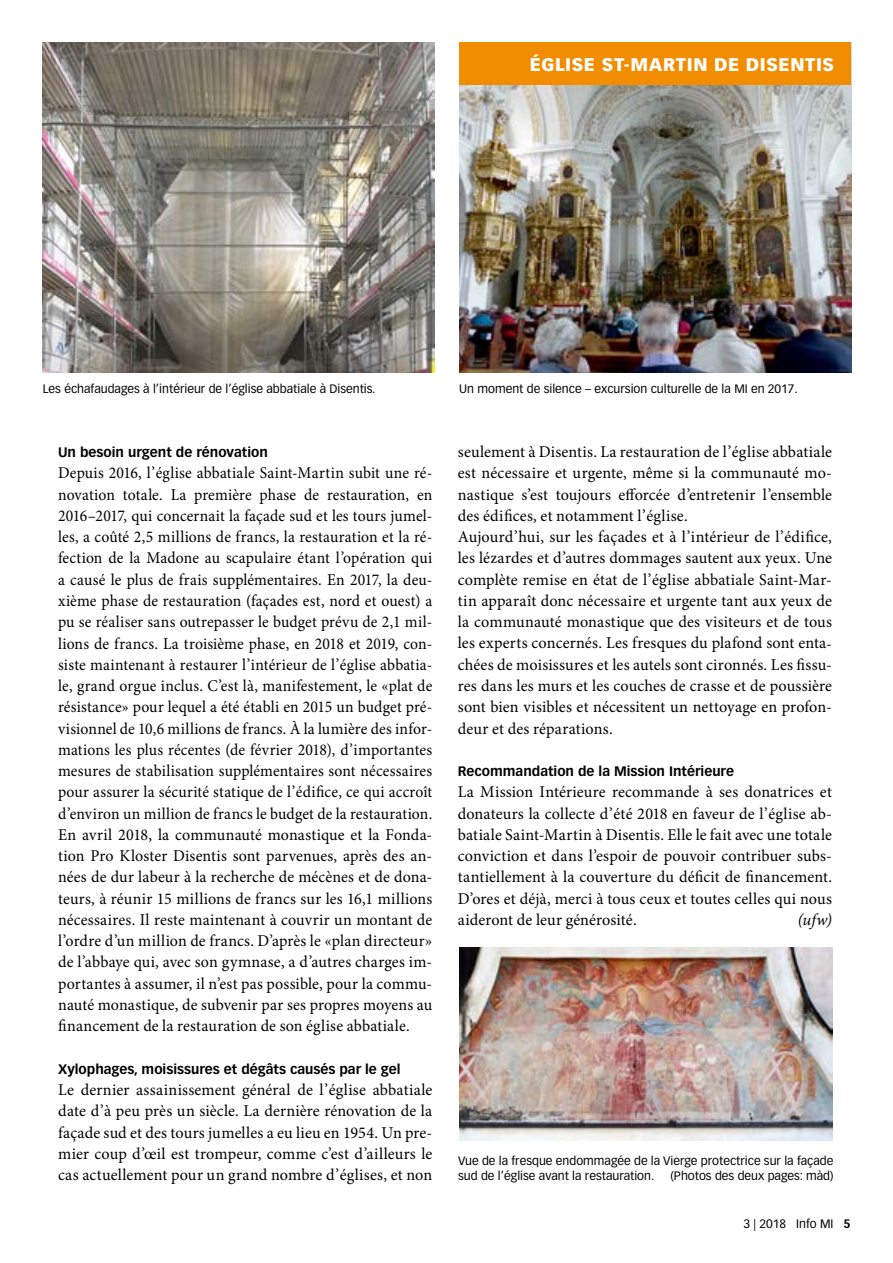
<style>
.page{position:relative;width:893px;height:1263px;background:#fff}
.page>*{position:absolute;margin:0;border:0;box-sizing:border-box;transform-origin:0 0}
.t1{font:900 18px "Vectora LT Std";letter-spacing:.035em;color:#fff}
.t2{font:16.5px/21.3px "Minion Pro";letter-spacing:.01em;color:#000;text-align:justify;scale:.95 1}
.t3{font:16.5px/21.3px "Minion Pro";letter-spacing:.01em;color:#000;text-align:justify}
.t4{font:italic 16.5px "Minion Pro";color:#000}
.t5{font:700 13.5px "Vectora LT Std";color:#000}
.t6{font:12px/15px "Vectora LT Std";color:#000}
.s1{font-weight:700}
</style>
<div class="page">
<img style="left:460px;top:85px;width:391px;height:287px">
<img style="left:43px;top:43px;width:391px;height:329px">
<div style="left:459px;top:43px;width:392px;height:42px;background:#f28c00"></div>
<img style="left:459px;top:947px;width:374px;height:194px">
<p class="t1" style="left:530px;top:53px;width:306px">ÉGLISE ST-MARTIN DE DISENTIS</p>
<p class="t6" style="left:43px;top:382px;width:334px">Les échafaudages à l’intérieur de l’église abbatiale à Disentis.</p>
<p class="t5" style="left:58px;top:444px;width:211px">Un besoin urgent de rénovation</p>
<p class="t2" style="left:58px;top:463px;width:395px">Depuis 2016, l’église abbatiale Saint-Martin subit une ré&shy;novation totale. La première phase de restauration, en 2016–2017, qui concernait la façade sud et les tours jumel&shy;les, a coûté 2,5 millions de francs, la restauration et la ré&shy;fection de la Madone au scapulaire étant l’opération qui a causé le plus de frais supplémentaires. En 2017, la deu&shy;xième phase de restauration (façades est, nord et ouest) a pu se réaliser sans outrepasser le budget prévu de 2,1 mil&shy;lions de francs. La troisième phase, en 2018 et 2019, con&shy;siste maintenant à restaurer l’intérieur de l’église abbatia&shy;le, grand orgue inclus. C’est là, manifestement, le «plat de résistance» pour lequel a été établi en 2015 un budget pré&shy;visionnel de 10,6 millions de francs. À la lumière des infor&shy;mations les plus récentes (de février 2018), d’importantes mesures de stabilisation supplémentaires sont nécessaires pour assurer la sécurité statique de l’édifice, ce qui accroît d’environ un million de francs le budget de la restauration.<br>En avril 2018, la communauté monastique et la Fonda&shy;tion Pro Kloster Disentis sont parvenues, après des an&shy;nées de dur labeur à la recherche de mécènes et de dona&shy;teurs, à réunir 15 millions de francs sur les 16,1 millions nécessaires. Il reste maintenant à couvrir un montant de l’ordre d’un million de francs. D’après le «plan directeur» de l’abbaye qui, avec son gymnase, a d’autres charges im&shy;portantes à assumer, il n’est pas possible, pour la commu&shy;nauté monastique, de subvenir par ses propres moyens au financement de la restauration de son église abbatiale.</p>
<p class="t5" style="left:58px;top:1061px;width:344px">Xylophages, moisissures et dégâts causés par le gel</p>
<p class="t3" style="left:58px;top:1079px;width:376px">Le dernier assainissement général de l’église abbatiale date d’à peu près un siècle. La dernière rénovation de la façade sud et des tours jumelles a eu lieu en 1954. Un pre&shy;mier coup d’œil est trompeur, comme c’est d’ailleurs le cas actuellement pour un grand nombre d’églises, et non</p>
<p class="t6" style="left:459px;top:382px;width:340px">Un moment de silence – excursion culturelle de la MI en 2017.</p>
<p class="t3" style="left:458px;top:441px;width:376px;text-align:left">seulement à Disentis. La restauration de l’église abbatiale est nécessaire et urgente, même si la communauté mo&shy;nastique s’est toujours efforcée d’entretenir l’ensemble des édifices, et notamment l’église.<br>Aujourd’hui, sur les façades et à l’intérieur de l’édifice, les lézardes et d’autres dommages sautent aux yeux. Une complète remise en état de l’église abbatiale Saint-Mar&shy;tin apparaît donc nécessaire et urgente tant aux yeux de la communauté monastique que des visiteurs et de tous les experts concernés. Les fresques du plafond sont enta&shy;chées de moisissures et les autels sont cironnés. Les fissu&shy;res dans les murs et les couches de crasse et de poussière sont bien visibles et nécessitent un nettoyage en profon&shy;deur et des réparations.</p>
<p class="t5" style="left:458px;top:763px;width:278px">Recommandation de la Mission Intérieure</p>
<p class="t3" style="left:458px;top:781px;width:376px">La Mission Intérieure recommande à ses donatrices et donateurs la collecte d’été 2018 en faveur de l’église ab&shy;batiale Saint-Martin à Disentis. Elle le fait avec une totale conviction et dans l’espoir de pouvoir contribuer subs&shy;tantiellement à la couverture du déficit de financement.<br>D’ores et déjà, merci à tous ceux et toutes celles qui nous aideront de leur générosité.</p>
<p class="t4" style="left:798px;top:908px;width:36px">(ufw)</p>
<p class="t6" style="left:458px;top:1153px;width:377px">Vue de la fresque endommagée de la Vierge protectrice sur la façade sud de l’église avant la restauration.</p>
<p class="t6" style="left:670px;top:1168px;width:164px">(Photos des deux pages: màd)</p>
<p class="t6" style="left:743px;top:1216px;width:108px">3 | 2018 Info MI <span class="s1">5</span></p>
</div>
